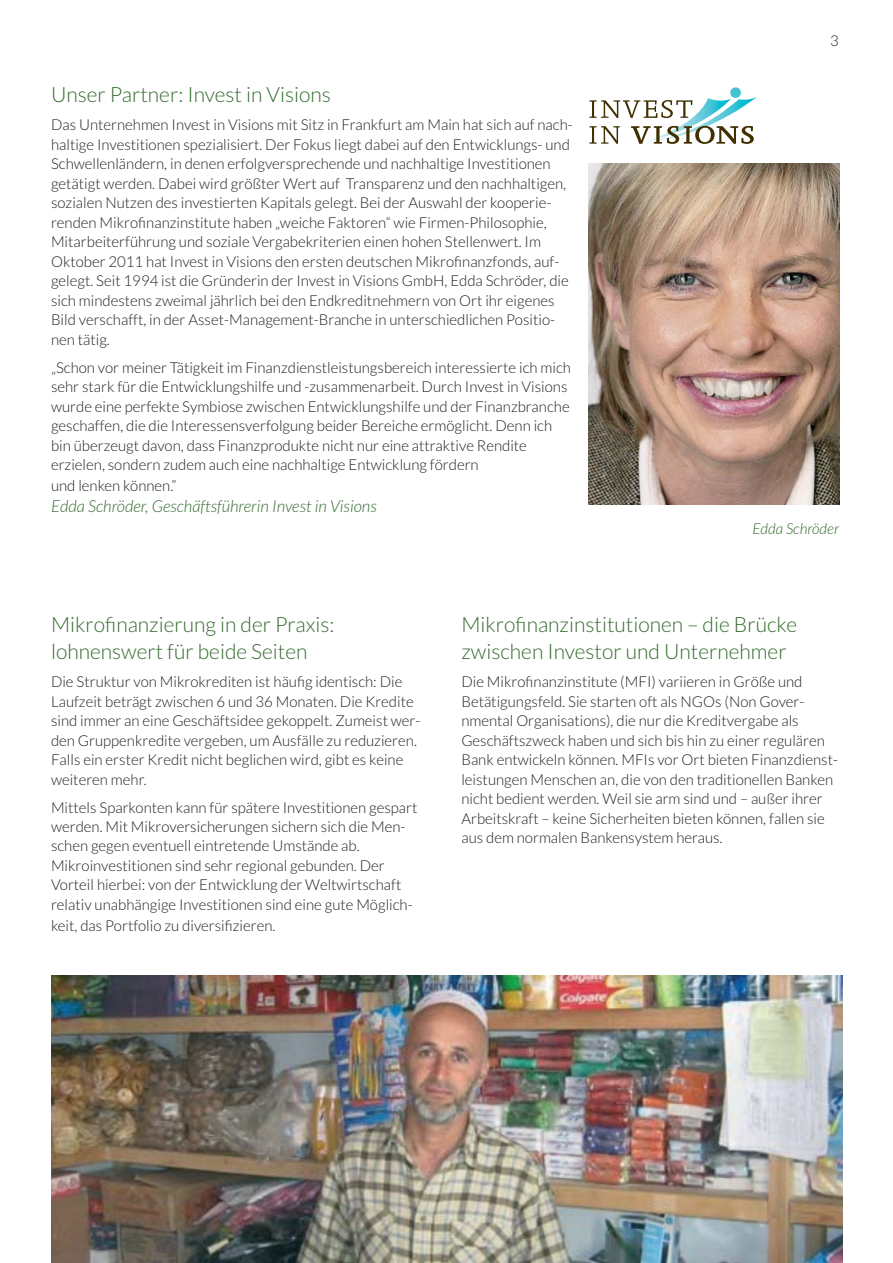
<style>
.page{position:relative;width:893px;height:1263px;background:#fff}
.page>*{position:absolute;margin:0;border:0;box-sizing:border-box;transform-origin:0 0}
.t1{font:300 21px/27px "Lato";color:#346b2e}
.t2{font:italic 300 16.5px "Lato";color:#346b2e}
.t3{font:300 15px/19.5px "Lato";color:#231f20}
.t4{font:italic 300 15px "Lato";color:#346b2e}
</style>
<div class="page">
<img style="left:588px;top:163px;width:251px;height:341px">
<img style="left:51px;top:975px;width:791px;height:288px">
<svg style="left:589px;top:97px;width:167px;height:47px"></svg>
<div style="left:730px;top:87px;width:10px;height:11px;background:#46c3d3;border-radius:50%"></div>
<h1 class="t1" style="left:51px;top:83px;width:281px">Unser Partner: Invest in Visions</h1>
<p class="t3" style="left:51px;top:116px;width:523px">Das Unternehmen Invest in Visions mit Sitz in Frankfurt am Main hat sich auf nach&shy;haltige Investitionen spezialisiert. Der Fokus liegt dabei auf den Entwicklungs- und Schwellenländern, in denen erfolgversprechende und nachhaltige Investitionen getätigt werden. Dabei wird größter Wert auf Transparenz und den nachhaltigen, sozialen Nutzen des investierten Kapitals gelegt. Bei der Auswahl der kooperie&shy;renden Mikrofinanzinstitute haben „weiche Faktoren“ wie Firmen-Philosophie, Mitarbeiterführung und soziale Vergabekriterien einen hohen Stellenwert. Im Oktober 2011 hat Invest in Visions den ersten deutschen Mikrofinanzfonds, auf&shy;gelegt. Seit 1994 ist die Gründerin der Invest in Visions GmbH, Edda Schröder, die sich mindestens zweimal jährlich bei den Endkreditnehmern von Ort ihr eigenes Bild verschafft, in der Asset-Management-Branche in unterschiedlichen Positio&shy;nen tätig.</p>
<p class="t3" style="left:51px;top:358px;width:521px">„Schon vor meiner Tätigkeit im Finanzdienstleistungsbereich interessierte ich mich sehr stark für die Entwicklungshilfe und -zusammenarbeit. Durch Invest in Visions wurde eine perfekte Symbiose zwischen Entwicklungshilfe und der Finanzbranche geschaffen, die die Interessensverfolgung beider Bereiche ermöglicht. Denn ich bin überzeugt davon, dass Finanzprodukte nicht nur eine attraktive Rendite erzielen, sondern zudem auch eine nachhaltige Entwicklung fördern</p>
<p class="t3" style="left:51px;top:477px;width:127px">und lenken können.”</p>
<p class="t2" style="left:51px;top:497px;width:327px">Edda Schröder, Geschäftsführerin Invest in Visions</p>
<p class="t3" style="left:830px;top:32px;width:10px">3</p>
<p class="t4" style="left:752px;top:520px;width:88px">Edda Schröder</p>
<h1 class="t1" style="left:51px;top:612px;width:285px">Mikrofinanzierung in der Praxis: lohnenswert für beide Seiten</h1>
<p class="t3" style="left:51px;top:673px;width:371px">Die Struktur von Mikrokrediten ist häufig identisch: Die Laufzeit beträgt zwischen 6 und 36 Monaten. Die Kredite sind immer an eine Geschäftsidee gekoppelt. Zumeist wer&shy;den Gruppenkredite vergeben, um Ausfälle zu reduzieren.<br>Falls ein erster Kredit nicht beglichen wird, gibt es keine weiteren mehr.</p>
<p class="t3" style="left:51px;top:798px;width:368px">Mittels Sparkonten kann für spätere Investitionen gespart werden. Mit Mikroversicherungen sichern sich die Men&shy;schen gegen eventuell eintretende Umstände ab.<br>Mikroinvestitionen sind sehr regional gebunden. Der Vorteil hierbei: von der Entwicklung der Weltwirtschaft relativ unabhängige Investitionen sind eine gute Möglich-</p>
<p class="t3" style="left:51px;top:917px;width:226px">keit, das Portfolio zu diversifizieren.</p>
<h1 class="t1" style="left:461px;top:612px;width:337px">Mikrofinanzinstitutionen – die Brücke zwischen Investor und Unternehmer</h1>
<p class="t3" style="left:461px;top:673px;width:378px">Die Mikrofinanzinstitute (MFI) variieren in Größe und Betätigungsfeld. Sie starten oft als NGOs (Non Gover&shy;nmental Organisations), die nur die Kreditvergabe als Geschäftszweck haben und sich bis hin zu einer regulären Bank entwickeln können. MFIs vor Ort bieten Finanzdienst&shy;leistungen Menschen an, die von den traditionellen Banken nicht bedient werden. Weil sie arm sind und – außer ihrer Arbeitskraft – keine Sicherheiten bieten können, fallen sie aus dem normalen Bankensystem heraus.</p>
</div>
